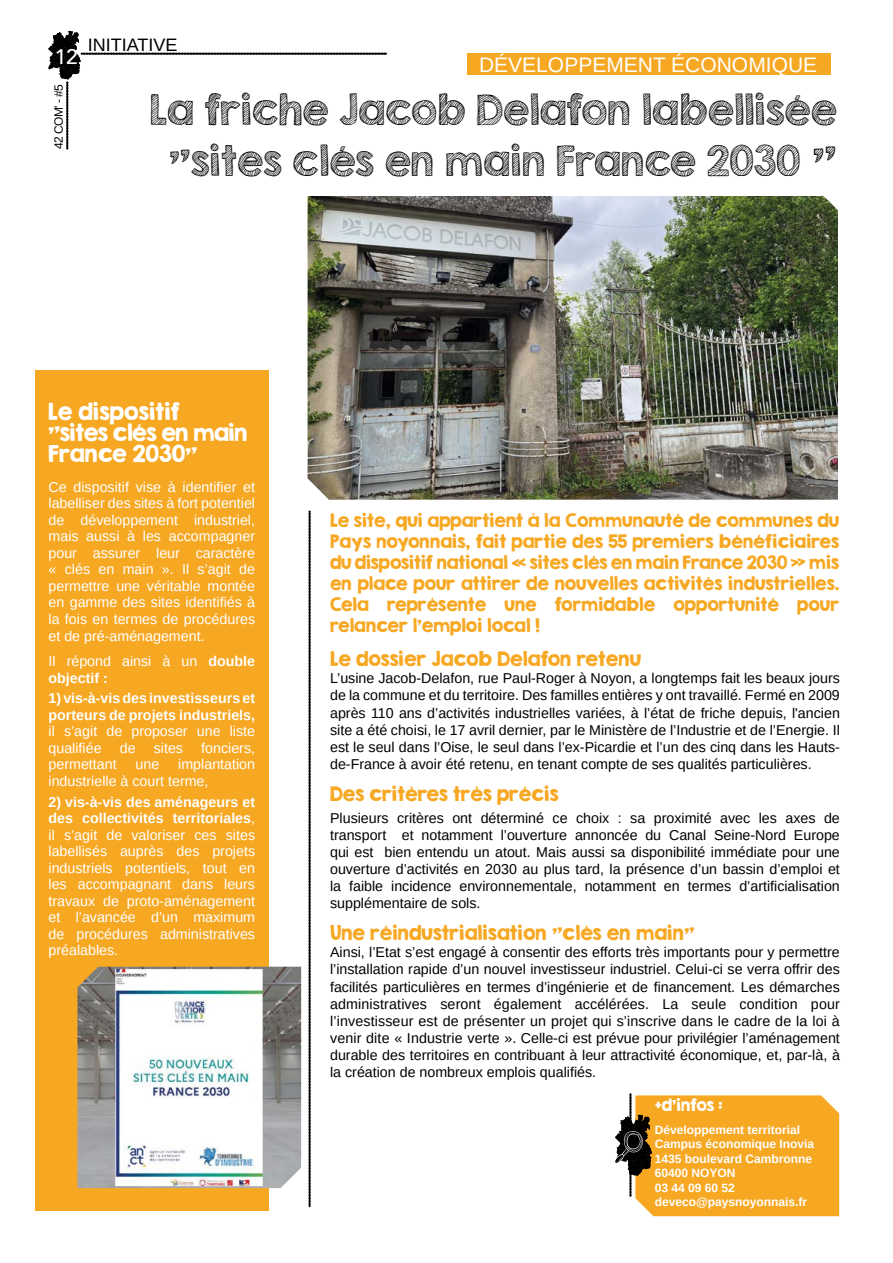
<style>
.page{position:relative;width:893px;height:1263px;background:#fff}
.page>*{position:absolute;margin:0;border:0;box-sizing:border-box;transform-origin:0 0}
.t1{font:37.5px/50.4px "KG Second Chances Sketch";color:#000;text-align:center}
.t2{font:21px/21px "KG Second Chances Solid";color:#fff}
.t3{font:21px "Arimo";color:#fff}
.t4{font:500 21px "Avenir";color:#fff}
.t5{font:18px "KG Second Chances Solid";color:#f7a823}
.t6{font:18px "Arimo";color:#000}
.t7{font:16.5px/21px "KG Second Chances Solid";color:#f7a823;text-align:justify}
.t8{font:15px "KG Second Chances Solid";color:#fff}
.t9{font:14.25px/17.1px "Arimo";color:#000;text-align:justify}
.t10{font:14.25px/16.5px "Arimo";color:#fff}
.t11{font:700 14.25px/16.5px "Arimo";color:#fff}
.t12{font:700 12px/14.4px "Arimo";color:#fff}
.t13{font:12px "Arimo";color:#000}
.s1{font-size:42px}
.s2{font-weight:700}
</style>
<div class="page">
<svg style="left:48px;top:31px;width:339px;height:118px"></svg>
<img style="left:308px;top:196px;width:530px;height:304px">
<div style="left:70px;top:86px;width:767px;height:109px;background:#fff"></div>
<svg style="left:309px;top:511px;width:1px;height:696px"></svg>
<div style="left:468px;top:53px;width:363px;height:22px;background:#f7a823"></div>
<div style="left:35px;top:371px;width:234px;height:840px;background:#f7a823"></div>
<img style="left:77px;top:967px;width:224px;height:221px">
<svg style="left:615px;top:1093px;width:224px;height:123px;background:#e9a635"></svg>
<h2 class="t4" style="left:55px;top:38px;width:24px">12</h2>
<p class="t13" style="left:51px;top:149px;width:66px;rotate:-90deg">42 COM' - #5</p>
<p class="t6" style="left:88px;top:33px;width:91px">INITIATIVE</p>
<h2 class="t3" style="left:479px;top:51px;width:340px">DÉVELOPPEMENT ÉCONOMIQUE</h2>
<h1 class="t1" style="left:150px;top:85px;width:689px">La friche Jacob Delafon labellisée "sites clés en main France 2030 <span class="s1">"</span></h1>
<h2 class="t2" style="left:48px;top:400px;width:201px">Le dispositif<br>"sites clés en main<br>France 2030"</h2>
<p class="t10" style="left:49px;top:479px;width:208px;text-align:justify">Ce dispositif vise à identifier et labelliser des sites à fort potentiel de développement industriel, mais aussi à les accompagner pour assurer leur caractère « clés en main ». Il s’agit de permettre une véritable montée en gamme des sites identifiés à la fois en termes de procédures et de pré-aménagement.</p>
<p class="t10" style="left:49px;top:653px;width:208px">Il répond ainsi à un <span class="s2">double objectif :</span></p>
<p class="t11" style="left:49px;top:690px;width:208px">1) vis-à-vis des investisseurs et porteurs de projets industriels,</p>
<p class="t10" style="left:49px;top:723px;width:208px">il s’agit de proposer une liste qualifiée</p>
<p class="t10" style="left:120px;top:740px;width:17px">de</p>
<p class="t10" style="left:154px;top:740px;width:31px">sites</p>
<p class="t10" style="left:201px;top:740px;width:55px">fonciers,</p>
<p class="t10" style="left:49px;top:756px;width:208px;text-indent:130px">implantation industrielle à court terme,</p>
<p class="t10" style="left:49px;top:793px;width:208px;text-align:justify"><span class="s2">2) vis-à-vis des aménageurs et des collectivités territoriales</span>, il s’agit de valoriser ces sites labellisés auprès des projets industriels potentiels, tout en les accompagnant dans leurs travaux de proto-aménagement et l’avancée d’un maximum de procédures administratives préalables.</p>
<p class="t10" style="left:49px;top:756px;width:70px">permettant</p>
<p class="t10" style="left:136px;top:756px;width:25px">une</p>
<p class="t7" style="left:330px;top:510px;width:511px">Le site, qui appartient à la Communauté de communes du Pays noyonnais, fait partie des 55 premiers bénéficiaires du dispositif national « sites clés en main France 2030 » mis en place pour attirer de nouvelles activités industrielles.<br>Cela représente une formidable opportunité pour relancer l’emploi local !</p>
<p class="t5" style="left:330px;top:647px;width:313px">Le dossier Jacob Delafon retenu</p>
<p class="t9" style="left:330px;top:670px;width:511px">L’usine Jacob-Delafon, rue Paul-Roger à Noyon, a longtemps fait les beaux jours de la commune et du territoire. Des familles entières y ont travaillé. Fermé en 2009 après 110 ans d’activités industrielles variées, à l’état de friche depuis, l'ancien site a été choisi, le 17 avril dernier, par le Ministère de l’Industrie et de l’Energie. Il est le seul dans l’Oise, le seul dans l’ex-Picardie et l’un des cinq dans les Hauts&shy;de-France à avoir été retenu, en tenant compte de ses qualités particulières.</p>
<p class="t5" style="left:330px;top:782px;width:230px">Des critères très précis</p>
<p class="t9" style="left:330px;top:809px;width:511px">Plusieurs critères ont déterminé ce choix : sa proximité avec les axes de transport et notamment l’ouverture annoncée du Canal Seine-Nord Europe qui est bien entendu un atout. Mais aussi sa disponibilité immédiate pour une ouverture d’activités en 2030 au plus tard, la présence d’un bassin d’emploi et la faible incidence environnementale, notamment en termes d’artificialisation supplémentaire de sols.</p>
<p class="t5" style="left:330px;top:921px;width:366px">Une réindustrialisation "clés en main"</p>
<p class="t9" style="left:330px;top:944px;width:511px">Ainsi, l’Etat s’est engagé à consentir des efforts très importants pour y permettre l’installation rapide d’un nouvel investisseur industriel. Celui-ci se verra offrir des facilités particulières en termes d’ingénierie et de financement. Les démarches administratives seront également accélérées. La seule condition pour l’investisseur est de présenter un projet qui s’inscrive dans le cadre de la loi à venir dite « Industrie verte ». Celle-ci est prévue pour privilégier l’aménagement durable des territoires en contribuant à leur attractivité économique, et, par-là, à la création de nombreux emplois qualifiés.</p>
<p class="t8" style="left:655px;top:1095px;width:69px">+d'infos :</p>
<p class="t12" style="left:655px;top:1123px;width:161px">Développement territorial<br>Campus économique Inovia<br>1435 boulevard Cambronne<br>60400 NOYON<br>03 44 09 60 52 deveco@paysnoyonnais.fr</p>
</div>
